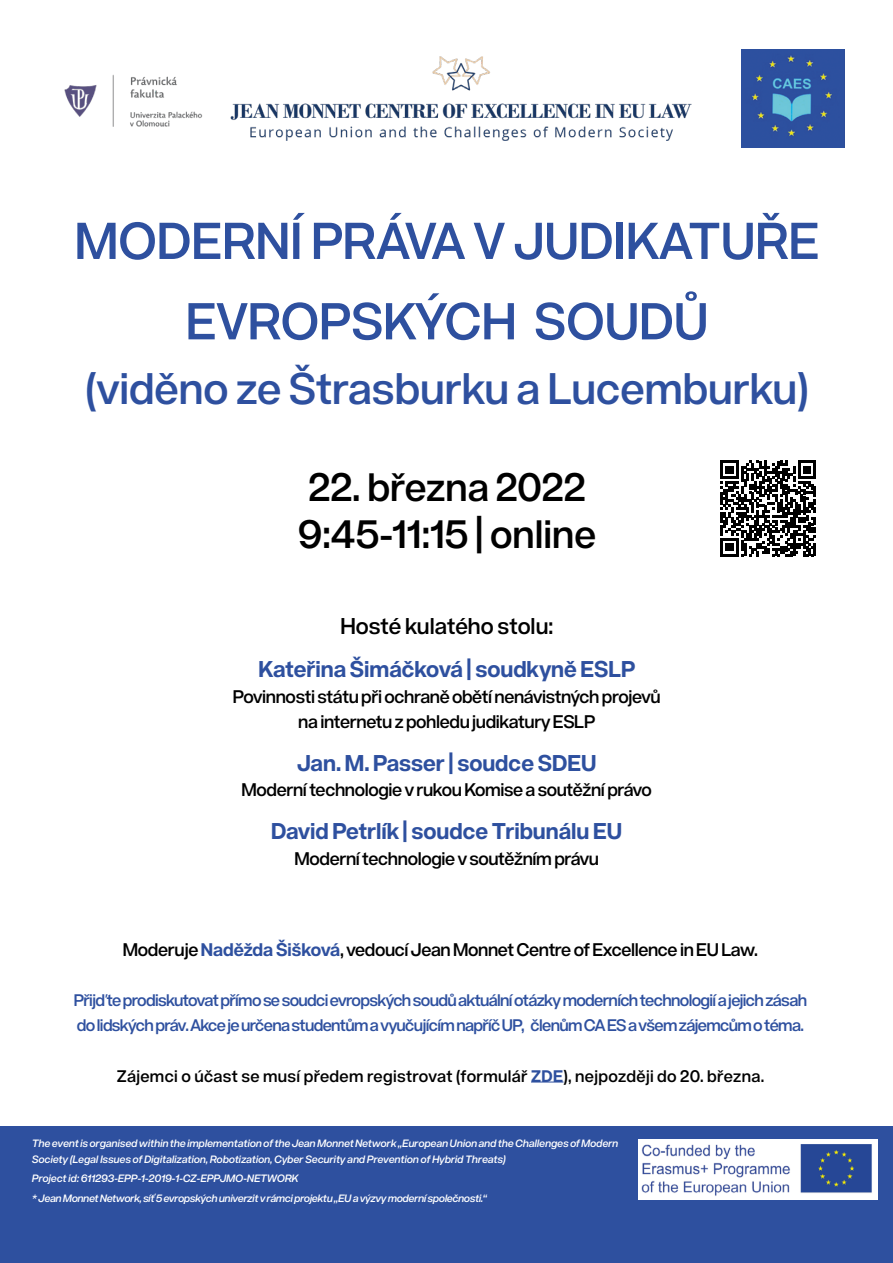
<style>
.page{position:relative;width:893px;height:1263px;background:#fff}
.page>*{position:absolute;margin:0;border:0;box-sizing:border-box;transform-origin:0 0}
.t1{font:600 51px/80.4px "Acronym";color:#2e509f;text-align:center}
.t2{font:600 43.5px "Acronym";color:#2e509f}
.t3{font:600 39px/46.8px "Acronym";color:#000}
.t4{font:700 22.5px "Acronym";color:#2e509f}
.t5{font:600 22.5px "Acronym";color:#000}
.t6{font:600 18px/25.2px "Acronym";letter-spacing:-.02em;color:#000;text-align:center}
.t7{font:600 16.5px/25.2px "Acronym";letter-spacing:-.04em;color:#2e509f}
.t8{font:600 16.5px "Acronym";letter-spacing:.02em;color:#000}
.t9{font:italic 600 10.5px/16.2px "Acronym";color:#fff}
.t10{font:italic 600 10.5px/19.2px "Acronym";letter-spacing:-.02em;color:#fff}
.s1{font-weight:700;color:#2e509f}
</style>
<div class="page">
<div style="left:0;top:1127px;width:893px;height:136px;background:#2e509f"></div>
<img style="left:64px;top:74px;width:139px;height:53px">
<img style="left:231px;top:57px;width:460px;height:83px">
<img style="left:741px;top:50px;width:104px;height:98px">
<hr style="left:531px;top:1082px;width:32px;height:1px;background:#2e509f">
<svg style="left:720px;top:461px;width:96px;height:95px"></svg>
<img style="left:638px;top:1140px;width:239px;height:59px">
<h1 class="t1" style="left:75px;top:198px;width:746px">MODERNÍ PRÁVA V JUDIKATUŘE<br>EVROPSKÝCH SOUDŮ</h1>
<h2 class="t2" style="left:86px;top:356px;width:725px">(viděno ze Štrasburku a Lucemburku)</h2>
<h3 class="t3" style="left:298px;top:462px;width:299px">22. března 2022<br>9:45-11:15 | online</h3>
<p class="t5" style="left:340px;top:610px;width:214px">Hosté kulatého stolu:</p>
<p class="t4" style="left:258px;top:653px;width:378px">Kateřina Šimáčková | soudkyně ESLP</p>
<p class="t6" style="left:233px;top:682px;width:429px">Povinnosti státu při ochraně obětí nenávistných projevů na internetu z pohledu judikatury ESLP</p>
<p class="t4" style="left:297px;top:746px;width:301px">Jan. M. Passer | soudce SDEU</p>
<p class="t6" style="left:241px;top:776px;width:412px">Moderní technologie v rukou Komise a soutěžní právo</p>
<p class="t4" style="left:271px;top:815px;width:352px">David Petrlík | soudce Tribunálu EU</p>
<p class="t6" style="left:294px;top:844px;width:306px">Moderní technologie v soutěžním právu</p>
<p class="t6" style="left:123px;top:936px;width:637px">Moderuje <span class="s1">Naděžda Šišková</span>, vedoucí Jean Monnet Centre of Excellence in EU Law.</p>
<p class="t7" style="left:74px;top:987px;width:735px">Přijďte prodiskutovat přímo se soudci evropských soudů aktuální otázky moderních technologií a jejich zásah do lidských práv. Akce je určena studentům a vyučujícím napříč UP, členům CA ES a všem zájemcům o téma.</p>
<p class="t8" style="left:117px;top:1064px;width:649px">Zájemci o účast se musí předem registrovat (formulář <span class="s1">ZDE</span>), nejpozději do 20. března.</p>
<p class="t9" style="left:32px;top:1134px;width:588px">The event is organised within the implementation of the Jean Monnet Network „European Union and the Challenges of Modern<br>Society (Legal Issues of Digitalization, Robotization, Cyber Security and Prevention of Hybrid Threats)</p>
<p class="t10" style="left:32px;top:1168px;width:456px">Project id: 611293-EPP-1-2019-1-CZ-EPPJMO-NETWORK<br>* Jean Monnet Network, síť 5 evropských univerzit v rámci projektu „EU a výzvy moderní společnosti.“</p>
</div>
